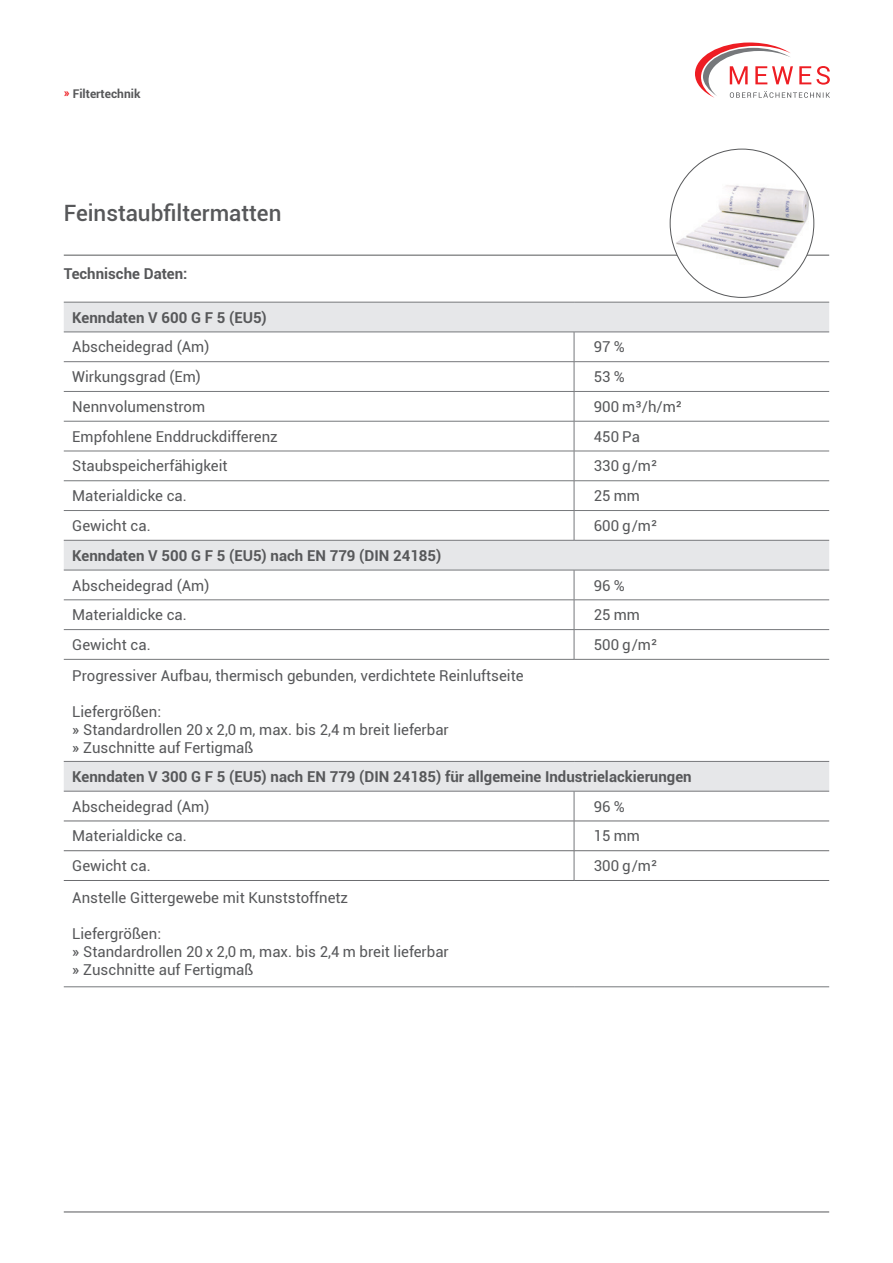
<style>
.page{position:relative;width:893px;height:1263px;background:#fff}
.page>*{position:absolute;margin:0;border:0;box-sizing:border-box;transform-origin:0 0}
.t1{font:500 22.5px "Roboto";color:#57585a}
.t2{font:15px/18px "Roboto";color:#57585a}
.t3{font:700 15px "Roboto";color:#57585a}
.t4{font:700 12px "Roboto";color:#57585a}
.s1{color:#ee1d23}
.s2{font-weight:500}
</style>
<div class="page">
<svg style="left:695px;top:43px;width:135px;height:55px"></svg>
<hr style="left:64px;top:255px;width:765px;height:1px;background:#57585a">
<hr style="left:64px;top:1212px;width:765px;height:1px;background:#57585a">
<div style="left:64px;top:303px;width:765px;height:29px;background:#e6e7e9"></div>
<svg style="left:64px;top:333px;width:765px;height:547px"></svg>
<hr style="left:64px;top:302px;width:510px;height:1px;background:#76787b">
<hr style="left:574px;top:302px;width:255px;height:1px;background:#76787b">
<hr style="left:64px;top:332px;width:510px;height:1px;background:#76787b">
<hr style="left:574px;top:332px;width:255px;height:1px;background:#76787b">
<hr style="left:64px;top:361px;width:510px;height:1px;background:#76787b">
<hr style="left:574px;top:361px;width:255px;height:1px;background:#76787b">
<hr style="left:64px;top:391px;width:510px;height:1px;background:#76787b">
<hr style="left:574px;top:391px;width:255px;height:1px;background:#76787b">
<hr style="left:64px;top:421px;width:510px;height:1px;background:#76787b">
<hr style="left:574px;top:421px;width:255px;height:1px;background:#76787b">
<hr style="left:64px;top:451px;width:510px;height:1px;background:#76787b">
<hr style="left:574px;top:451px;width:255px;height:1px;background:#76787b">
<hr style="left:64px;top:480px;width:510px;height:1px;background:#76787b">
<hr style="left:574px;top:480px;width:255px;height:1px;background:#76787b">
<hr style="left:64px;top:510px;width:510px;height:1px;background:#76787b">
<hr style="left:574px;top:510px;width:255px;height:1px;background:#76787b">
<hr style="left:64px;top:540px;width:510px;height:1px;background:#76787b">
<hr style="left:574px;top:540px;width:255px;height:1px;background:#76787b">
<hr style="left:64px;top:570px;width:510px;height:1px;background:#76787b">
<hr style="left:574px;top:570px;width:255px;height:1px;background:#76787b">
<hr style="left:64px;top:599px;width:510px;height:1px;background:#76787b">
<hr style="left:574px;top:599px;width:255px;height:1px;background:#76787b">
<hr style="left:64px;top:629px;width:510px;height:1px;background:#76787b">
<hr style="left:574px;top:629px;width:255px;height:1px;background:#76787b">
<hr style="left:64px;top:659px;width:510px;height:1px;background:#76787b">
<hr style="left:574px;top:659px;width:255px;height:1px;background:#76787b">
<svg style="left:574px;top:332px;width:1px;height:89px"></svg>
<hr style="left:574px;top:421px;width:1px;height:30px;background:#76787b">
<svg style="left:574px;top:451px;width:1px;height:89px"></svg>
<hr style="left:574px;top:570px;width:1px;height:30px;background:#76787b">
<svg style="left:574px;top:600px;width:1px;height:59px"></svg>
<hr style="left:64px;top:761px;width:510px;height:1px;background:#76787b">
<hr style="left:574px;top:761px;width:255px;height:1px;background:#76787b">
<hr style="left:64px;top:986px;width:510px;height:1px;background:#76787b">
<hr style="left:574px;top:986px;width:255px;height:1px;background:#76787b">
<hr style="left:574px;top:791px;width:1px;height:30px;background:#76787b">
<svg style="left:574px;top:822px;width:1px;height:58px"></svg>
<hr style="left:64px;top:791px;width:510px;height:1px;background:#76787b">
<hr style="left:574px;top:791px;width:255px;height:1px;background:#76787b">
<hr style="left:64px;top:880px;width:510px;height:1px;background:#6c6d70">
<hr style="left:574px;top:880px;width:255px;height:1px;background:#6c6d70">
<hr style="left:64px;top:850px;width:510px;height:1px;background:#6c6d70">
<hr style="left:64px;top:821px;width:510px;height:1px;background:#6c6d70">
<hr style="left:574px;top:821px;width:255px;height:1px;background:#6c6d70">
<hr style="left:574px;top:850px;width:255px;height:1px;background:#6c6d70">
<img style="left:670px;top:149px;width:144px;height:146px">
<p class="t4" style="left:64px;top:85px;width:78px"><span class="s1">»</span> Filtertechnik</p>
<h1 class="t1" style="left:64px;top:197px;width:219px">Feinstaubfiltermatten</h1>
<p class="t3" style="left:64px;top:263px;width:125px">Technische Daten:</p>
<p class="t3" style="left:72px;top:307px;width:196px">Kenndaten V 600 G F 5 (EU5)</p>
<p class="t2" style="left:72px;top:337px;width:139px">Abscheidegrad (Am)</p>
<p class="t2" style="left:594px;top:337px;width:32px">97 %</p>
<p class="t2" style="left:72px;top:367px;width:130px">Wirkungsgrad (Em)</p>
<p class="t2" style="left:594px;top:367px;width:32px">53 %</p>
<p class="t2" style="left:72px;top:397px;width:134px">Nennvolumenstrom</p>
<p class="t2" style="left:594px;top:397px;width:90px">900 m³/h/m²</p>
<p class="t2" style="left:72px;top:427px;width:207px">Empfohlene Enddruckdifferenz</p>
<p class="t2" style="left:594px;top:427px;width:48px">450 Pa</p>
<p class="t2" style="left:72px;top:457px;width:157px">Staubspeicherfähigkeit</p>
<p class="t2" style="left:594px;top:457px;width:65px">330 g/m²</p>
<p class="t2" style="left:72px;top:486px;width:116px">Materialdicke ca.</p>
<p class="t2" style="left:594px;top:486px;width:48px">25 mm</p>
<p class="t2" style="left:72px;top:516px;width:80px">Gewicht ca.</p>
<p class="t2" style="left:594px;top:516px;width:65px">600 g/m²</p>
<p class="t3" style="left:72px;top:545px;width:371px">Kenndaten V 500 G F 5 (EU5) nach EN 779 (DIN 24185)</p>
<p class="t2" style="left:72px;top:576px;width:139px">Abscheidegrad (Am)</p>
<p class="t2" style="left:594px;top:576px;width:32px">96 %</p>
<p class="t2" style="left:72px;top:605px;width:116px">Materialdicke ca.</p>
<p class="t2" style="left:594px;top:605px;width:48px">25 mm</p>
<p class="t2" style="left:72px;top:635px;width:80px">Gewicht ca.</p>
<p class="t2" style="left:594px;top:635px;width:65px">500 g/m²</p>
<p class="t2" style="left:72px;top:666px;width:453px">Progressiver Aufbau, thermisch gebunden, verdichtete Reinluftseite</p>
<p class="t2" style="left:72px;top:702px;width:378px">Liefergrößen:<br><span class="s2">»</span> Standardrollen 20 x 2,0 m, max. bis 2,4 m breit lieferbar <span class="s2">»</span> Zuschnitte auf Fertigmaß</p>
<p class="t3" style="left:72px;top:766px;width:621px">Kenndaten V 300 G F 5 (EU5) nach EN 779 (DIN 24185) für allgemeine Industrielackierungen</p>
<p class="t2" style="left:72px;top:797px;width:139px">Abscheidegrad (Am)</p>
<p class="t2" style="left:594px;top:797px;width:32px">96 %</p>
<p class="t2" style="left:72px;top:826px;width:116px">Materialdicke ca.</p>
<p class="t2" style="left:594px;top:826px;width:48px">15 mm</p>
<p class="t2" style="left:72px;top:856px;width:80px">Gewicht ca.</p>
<p class="t2" style="left:594px;top:856px;width:65px">300 g/m²</p>
<p class="t2" style="left:72px;top:888px;width:277px">Anstelle Gittergewebe mit Kunststoffnetz</p>
<p class="t2" style="left:72px;top:924px;width:378px">Liefergrößen:<br><span class="s2">»</span> Standardrollen 20 x 2,0 m, max. bis 2,4 m breit lieferbar <span class="s2">»</span> Zuschnitte auf Fertigmaß</p>
</div>
